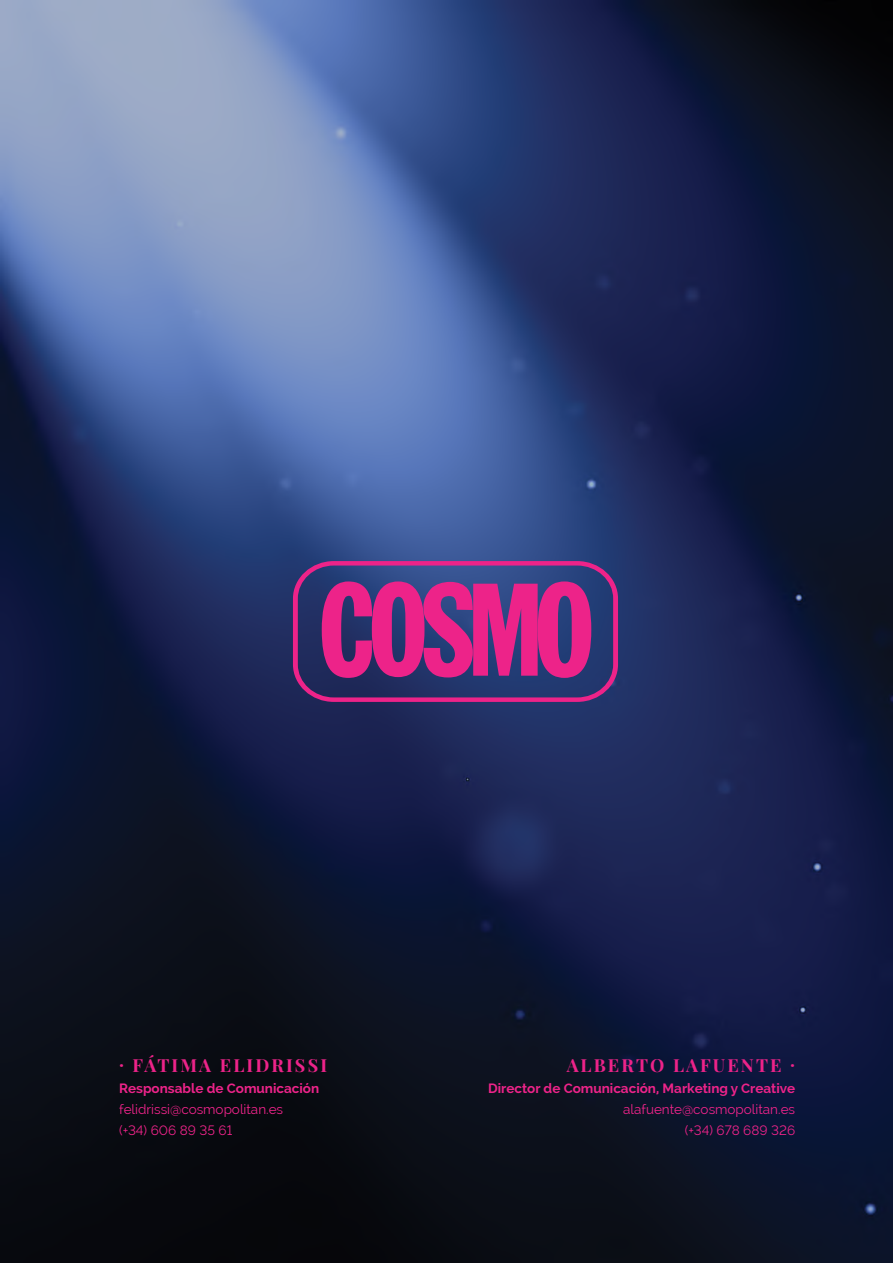
<style>
.page{position:relative;width:893px;height:1263px;background:#fff}
.page>*{position:absolute;margin:0;border:0;box-sizing:border-box;transform-origin:0 0}
.t1{font:700 18px "Playfair Display";letter-spacing:.12em;color:#ed2389}
.t2{font:13.5px/21px "Raleway";color:#ed2389}
.t3{font:700 13.5px "Raleway";color:#ed2389}
</style>
<div class="page">
<img style="left:0;top:0;width:893px;height:1263px">
<svg style="left:293px;top:561px;width:325px;height:141px;background:#822f7c"></svg>
<h1 class="t1" style="left:119px;top:1051px;width:210px">· FÁTIMA ELIDRISSI</h1>
<p class="t3" style="left:119px;top:1081px;width:202px">Responsable de Comunicación</p>
<p class="t2" style="left:119px;top:1099px;width:166px">felidrissi@cosmopolitan.es (+34) 606 89 35 61</p>
<h1 class="t1" style="left:567px;top:1051px;width:230px">ALBERTO LAFUENTE ·</h1>
<p class="t3" style="left:488px;top:1081px;width:308px">Director de Comunicación, Marketing y Creative</p>
<p class="t2" style="left:623px;top:1099px;width:174px;text-align:right">alafuente@cosmopolitan.es (+34) 678 689 326</p>
</div>
